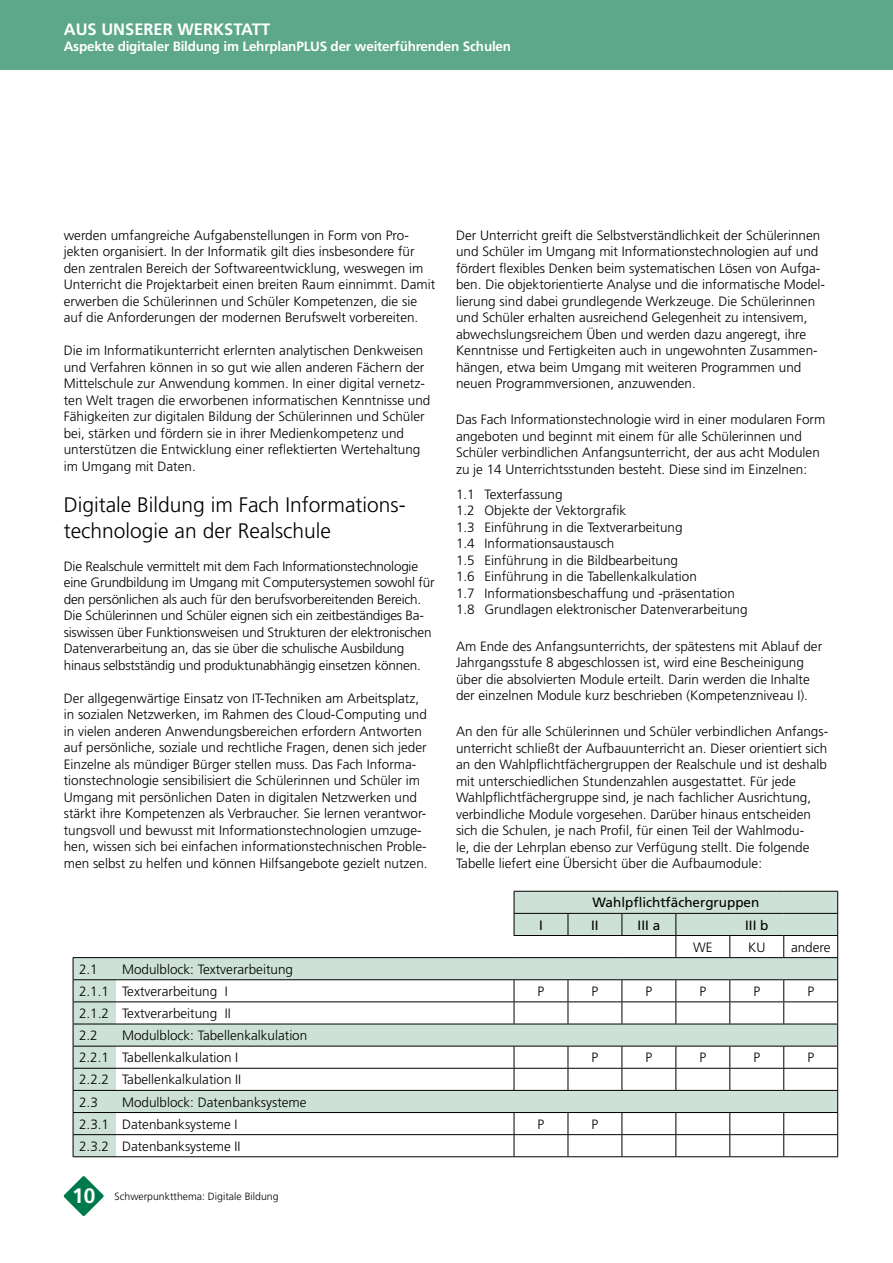
<style>
.page{position:relative;width:893px;height:1263px;background:#fff}
.page>*{position:absolute;margin:0;border:0;box-sizing:border-box;transform-origin:0 0}
.t1{font:300 21px/25.2px "Frutiger LT Std";color:#000}
.t2{font:700 16.5px "Frutiger LT Std";color:#fff}
.t3{font:300 13.5px/16.5px "Frutiger LT Std";color:#000}
.t4{font:700 13.5px "Frutiger LT Std";letter-spacing:-.015em;color:#fff}
.t5{font:13.5px "Frutiger LT Std";color:#000}
.t6{font:300 10.5px "Frutiger LT Std";color:#000}
.s1{font-weight:700;font-size:20.85px;color:#fff}
</style>
<div class="page">
<div style="left:0;top:0;width:893px;height:70px;background:#5da88b"></div>
<svg style="left:64px;top:1176px;width:40px;height:40px"></svg>
<hr style="left:514px;top:891px;width:54px;height:1px;background:#000">
<hr style="left:568px;top:891px;width:54px;height:1px;background:#000">
<hr style="left:622px;top:891px;width:54px;height:1px;background:#000">
<hr style="left:676px;top:891px;width:54px;height:1px;background:#000">
<hr style="left:730px;top:891px;width:54px;height:1px;background:#000">
<hr style="left:784px;top:891px;width:54px;height:1px;background:#000">
<hr style="left:73px;top:1156px;width:43px;height:1px;background:#000">
<hr style="left:116px;top:1156px;width:398px;height:1px;background:#000">
<hr style="left:514px;top:1156px;width:54px;height:1px;background:#000">
<hr style="left:568px;top:1156px;width:54px;height:1px;background:#000">
<hr style="left:622px;top:1156px;width:54px;height:1px;background:#000">
<hr style="left:676px;top:1156px;width:54px;height:1px;background:#000">
<hr style="left:730px;top:1156px;width:54px;height:1px;background:#000">
<hr style="left:784px;top:1156px;width:54px;height:1px;background:#000">
<svg style="left:73px;top:892px;width:765px;height:264px"></svg>
<p class="t2" style="left:64px;top:20px;width:208px">AUS UNSERER WERKSTATT</p>
<p class="t4" style="left:64px;top:39px;width:449px">Aspekte digitaler Bildung im LehrplanPLUS der weiterführenden Schulen</p>
<p class="t3" style="left:64px;top:227px;width:373px">werden umfangreiche Aufgabenstellungen in Form von Pro&shy;jekten organisiert. In der Informatik gilt dies insbesondere für den zentralen Bereich der Softwareentwicklung, weswegen im Unterricht die Projektarbeit einen breiten Raum einnimmt. Damit erwerben die Schülerinnen und Schüler Kompetenzen, die sie auf die Anforderungen der modernen Berufswelt vorbereiten.</p>
<p class="t3" style="left:64px;top:342px;width:368px">Die im Informatikunterricht erlernten analytischen Denkweisen und Verfahren können in so gut wie allen anderen Fächern der Mittelschule zur Anwendung kommen. In einer digital vernetz&shy;ten Welt tragen die erworbenen informatischen Kenntnisse und Fähigkeiten zur digitalen Bildung der Schülerinnen und Schüler bei, stärken und fördern sie in ihrer Medienkompetenz und unterstützen die Entwicklung einer reflektierten Wertehaltung im Umgang mit Daten.</p>
<h1 class="t1" style="left:64px;top:493px;width:343px">Digitale Bildung im Fach Informations&shy;technologie an der Realschule</h1>
<p class="t3" style="left:64px;top:558px;width:372px">Die Realschule vermittelt mit dem Fach Informationstechnologie eine Grundbildung im Umgang mit Computersystemen sowohl für den persönlichen als auch für den berufsvorbereitenden Bereich.<br>Die Schülerinnen und Schüler eignen sich ein zeitbeständiges Ba&shy;siswissen über Funktionsweisen und Strukturen der elektronischen Datenverarbeitung an, das sie über die schulische Ausbildung hinaus selbstständig und produktunabhängig einsetzen können.</p>
<p class="t3" style="left:64px;top:690px;width:365px">Der allgegenwärtige Einsatz von IT-Techniken am Arbeitsplatz, in sozialen Netzwerken, im Rahmen des Cloud-Computing und in vielen anderen Anwendungsbereichen erfordern Antworten auf persönliche, soziale und rechtliche Fragen, denen sich jeder Einzelne als mündiger Bürger stellen muss. Das Fach Informa&shy;tionstechnologie sensibilisiert die Schülerinnen und Schüler im Umgang mit persönlichen Daten in digitalen Netzwerken und stärkt ihre Kompetenzen als Verbraucher. Sie lernen verantwor&shy;tungsvoll und bewusst mit Informationstechnologien umzuge&shy;hen, wissen sich bei einfachen informationstechnischen Proble&shy;men selbst zu helfen und können Hilfsangebote gezielt nutzen.</p>
<p class="t3" style="left:79px;top:958px;width:215px;line-height:22.2px;text-indent:43px">Modulblock: Textverarbeitung<br>2.1.1 Textverarbeitung I</p>
<p class="t3" style="left:79px;top:961px;width:20px">2.1</p>
<p class="t3" style="left:79px;top:1002px;width:153px;line-height:22.2px">2.1.2 Textverarbeitung II<br>2.2</p>
<p class="t3" style="left:79px;top:1024px;width:230px;line-height:22.2px;text-indent:43px">Modulblock: Tabellenkalkulation<br>2.2.1 Tabellenkalkulation I</p>
<p class="t3" style="left:79px;top:1069px;width:164px;line-height:22.2px">2.2.2 Tabellenkalkulation II<br>2.3</p>
<p class="t3" style="left:79px;top:1091px;width:229px;line-height:22.2px;text-indent:43px">Modulblock: Datenbanksysteme<br>2.3.1 Datenbanksysteme I</p>
<p class="t3" style="left:79px;top:1138px;width:163px">2.3.2 Datenbanksysteme II</p>
<p class="t6" style="left:72px;top:1190px;width:208px"><span class="s1">10</span> Schwerpunktthema: Digitale Bildung</p>
<p class="t3" style="left:456px;top:227px;width:371px">Der Unterricht greift die Selbstverständlichkeit der Schülerinnen und Schüler im Umgang mit Informationstechnologien auf und fördert flexibles Denken beim systematischen Lösen von Aufga&shy;ben. Die objektorientierte Analyse und die informatische Model&shy;lierung sind dabei grundlegende Werkzeuge. Die Schülerinnen und Schüler erhalten ausreichend Gelegenheit zu intensivem, abwechslungsreichem Üben und werden dazu angeregt, ihre Kenntnisse und Fertigkeiten auch in ungewohnten Zusammen&shy;hängen, etwa beim Umgang mit weiteren Programmen und neuen Programmversionen, anzuwenden.</p>
<p class="t3" style="left:456px;top:412px;width:371px">Das Fach Informationstechnologie wird in einer modularen Form angeboten und beginnt mit einem für alle Schülerinnen und Schüler verbindlichen Anfangsunterricht, der aus acht Modulen zu je 14 Unterrichtsstunden besteht. Diese sind im Einzelnen:</p>
<p class="t3" style="left:456px;top:486px;width:293px">1.1 Texterfassung<br>1.2 Objekte der Vektorgrafik<br>1.3 Einführung in die Textverarbeitung<br>1.4 Informationsaustausch<br>1.5 Einführung in die Bildbearbeitung<br>1.6 Einführung in die Tabellenkalkulation<br>1.7 Informationsbeschaffung und -präsentation 1.8 Grundlagen elektronischer Datenverarbeitung</p>
<p class="t3" style="left:456px;top:638px;width:368px">Am Ende des Anfangsunterrichts, der spätestens mit Ablauf der Jahrgangsstufe 8 abgeschlossen ist, wird eine Bescheinigung über die absolvierten Module erteilt. Darin werden die Inhalte der einzelnen Module kurz beschrieben (Kompetenzniveau I).</p>
<p class="t3" style="left:456px;top:723px;width:374px">An den für alle Schülerinnen und Schüler verbindlichen Anfangs&shy;unterricht schließt der Aufbauunterricht an. Dieser orientiert sich an den Wahlpflichtfächergruppen der Realschule und ist deshalb mit unterschiedlichen Stundenzahlen ausgestattet. Für jede Wahlpflichtfächergruppe sind, je nach fachlicher Ausrichtung, verbindliche Module vorgesehen. Darüber hinaus entscheiden sich die Schulen, je nach Profil, für einen Teil der Wahlmodu-<br>le, die der Lehrplan ebenso zur Verfügung stellt. Die folgende Tabelle liefert eine Übersicht über die Aufbaumodule:</p>
<p class="t5" style="left:592px;top:895px;width:169px">Wahlpflichtfächergruppen</p>
<p class="t5" style="left:539px;top:917px;width:5px">I</p>
<p class="t5" style="left:591px;top:917px;width:9px">II</p>
<p class="t5" style="left:638px;top:917px;width:24px">III a</p>
<p class="t5" style="left:745px;top:917px;width:25px">III b</p>
<p class="t3" style="left:693px;top:939px;width:21px">WE</p>
<p class="t3" style="left:748px;top:939px;width:19px">KU</p>
<p class="t3" style="left:791px;top:939px;width:41px">andere</p>
<p class="t3" style="left:538px;top:983px;width:8px">P</p>
<p class="t3" style="left:592px;top:983px;width:8px">P</p>
<p class="t3" style="left:645px;top:983px;width:8px">P</p>
<p class="t3" style="left:699px;top:983px;width:8px">P</p>
<p class="t3" style="left:753px;top:983px;width:8px">P</p>
<p class="t3" style="left:807px;top:983px;width:8px">P</p>
<p class="t3" style="left:592px;top:1049px;width:8px">P</p>
<p class="t3" style="left:645px;top:1049px;width:8px">P</p>
<p class="t3" style="left:699px;top:1049px;width:8px">P</p>
<p class="t3" style="left:753px;top:1049px;width:8px">P</p>
<p class="t3" style="left:807px;top:1049px;width:8px">P</p>
<p class="t3" style="left:538px;top:1116px;width:8px">P</p>
<p class="t3" style="left:592px;top:1116px;width:8px">P</p>
</div>
